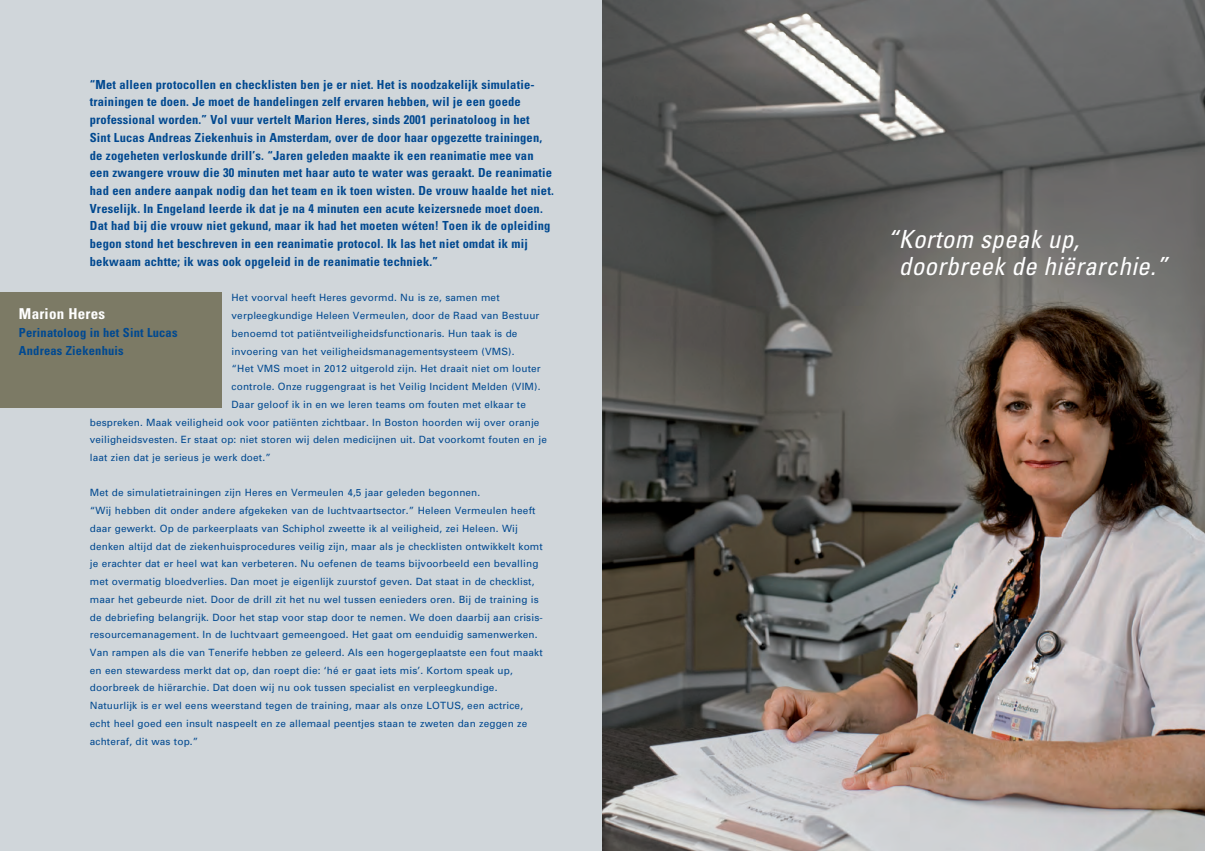
<style>
.page{position:relative;width:1205px;height:851px;background:#fff}
.page>*{position:absolute;margin:0;border:0;box-sizing:border-box;transform-origin:0 0}
.Normaal{font:italic condensed 25px "Univers";letter-spacing:.015em;color:#fff}
.Normaal-2{font:700 condensed 15px "Univers";letter-spacing:.015em;color:#fff}
.Normaal-3{font:700 condensed 12.5px/17.8px "Univers";letter-spacing:.015em;color:#014990}
.Normaal-4{font:10px/17.8px "Univers";letter-spacing:.015em;color:#014990}
</style>
<div class="page">
<div style="left:0;top:0;width:602px;height:850px;background:#d0d6da"></div>
<div style="left:0;top:292px;width:221px;height:115px;background:#7c7a65"></div>
<img style="left:602px;top:0;width:603px;height:850px">
<p class="Normaal-3" style="left:90px;top:75px;width:446px">“Met alleen protocollen en checklisten ben je er niet. Het is noodzakelijk simulatie-</p>
<p class="Normaal-3" style="left:90px;top:93px;width:432px">trainingen te doen. Je moet de handelingen zelf ervaren hebben, wil je een goede</p>
<p class="Normaal-3" style="left:90px;top:110px;width:441px">professional worden.” Vol vuur vertelt Marion Heres, sinds 2001 perinatoloog in het</p>
<p class="Normaal-3" style="left:90px;top:128px;width:465px">Sint Lucas Andreas Ziekenhuis in Amsterdam, over de door haar opgezette trainingen, de zogeheten verloskunde drill’s. “Jaren geleden maakte ik een reanimatie mee van een zwangere vrouw die 30 minuten met haar auto te water was geraakt. De reanimatie had een andere aanpak nodig dan het team en ik toen wisten. De vrouw haalde het niet.<br>Vreselijk. In Engeland leerde ik dat je na 4 minuten een acute keizersnede moet doen.</p>
<p class="Normaal-3" style="left:90px;top:217px;width:462px">Dat had bij die vrouw niet gekund, maar ik had het moeten wéten! Toen ik de opleiding begon stond het beschreven in een reanimatie protocol. Ik las het niet omdat ik mij bekwaam achtte; ik was ook opgeleid in de reanimatie techniek.”</p>
<p class="Normaal-4" style="left:232px;top:289px;width:269px">Het voorval heeft Heres gevormd. Nu is ze, samen met</p>
<p class="Normaal-4" style="left:232px;top:306px;width:309px">verpleegkundige Heleen Vermeulen, door de Raad van Bestuur benoemd tot patiëntveiligheidsfunctionaris. Hun taak is de invoering van het veiligheidsmanagementsysteem (VMS).</p>
<p class="Normaal-4" style="left:232px;top:359px;width:311px">“Het VMS moet in 2012 uitgerold zijn. Het draait niet om louter</p>
<p class="Normaal-4" style="left:232px;top:377px;width:310px">controle. Onze ruggengraat is het Veilig Incident Melden (VIM).</p>
<p class="Normaal-4" style="left:232px;top:395px;width:296px">Daar geloof ik in en we leren teams om fouten met elkaar te</p>
<p class="Normaal-4" style="left:90px;top:413px;width:451px">bespreken. Maak veiligheid ook voor patiënten zichtbaar. In Boston hoorden wij over oranje</p>
<p class="Normaal-4" style="left:90px;top:430px;width:458px">veiligheidsvesten. Er staat op: niet storen wij delen medicijnen uit. Dat voorkomt fouten en je laat zien dat je serieus je werk doet.”</p>
<p class="Normaal-4" style="left:90px;top:483px;width:392px">Met de simulatietrainingen zijn Heres en Vermeulen 4,5 jaar geleden begonnen.</p>
<p class="Normaal-4" style="left:90px;top:501px;width:447px">“Wij hebben dit onder andere afgekeken van de luchtvaartsector.” Heleen Vermeulen heeft</p>
<p class="Normaal-4" style="left:90px;top:519px;width:429px">daar gewerkt. Op de parkeerplaats van Schiphol zweette ik al veiligheid, zei Heleen. Wij</p>
<p class="Normaal-4" style="left:90px;top:537px;width:454px">denken altijd dat de ziekenhuisprocedures veilig zijn, maar als je checklisten ontwikkelt komt</p>
<p class="Normaal-4" style="left:90px;top:554px;width:450px">je erachter dat er heel wat kan verbeteren. Nu oefenen de teams bijvoorbeeld een bevalling</p>
<p class="Normaal-4" style="left:90px;top:572px;width:446px">met overmatig bloedverlies. Dan moet je eigenlijk zuurstof geven. Dat staat in de checklist,</p>
<p class="Normaal-4" style="left:90px;top:590px;width:454px">maar het gebeurde niet. Door de drill zit het nu wel tussen eenieders oren. Bij de training is de debriefing belangrijk. Door het stap voor stap door te nemen. We doen daarbij aan crisis&shy;resourcemanagement. In de luchtvaart gemeengoed. Het gaat om eenduidig samenwerken.</p>
<p class="Normaal-4" style="left:90px;top:643px;width:454px">Van rampen als die van Tenerife hebben ze geleerd. Als een hogergeplaatste een fout maakt</p>
<p class="Normaal-4" style="left:90px;top:661px;width:424px">en een stewardess merkt dat op, dan roept die: ‘hé er gaat iets mis’. Kortom speak up,</p>
<p class="Normaal-4" style="left:90px;top:678px;width:409px">doorbreek de hiërarchie. Dat doen wij nu ook tussen specialist en verpleegkundige.</p>
<p class="Normaal-4" style="left:90px;top:696px;width:435px">Natuurlijk is er wel eens weerstand tegen de training, maar als onze LOTUS, een actrice,</p>
<p class="Normaal-4" style="left:90px;top:714px;width:439px">echt heel goed een insult naspeelt en ze allemaal peentjes staan te zweten dan zeggen ze</p>
<p class="Normaal-4" style="left:90px;top:732px;width:110px">achteraf, dit was top.”</p>
<p class="Normaal-2" style="left:19px;top:304px;width:88px">Marion Heres</p>
<p class="Normaal-3" style="left:19px;top:323px;width:160px">Perinatoloog in het Sint Lucas<br>Andreas Ziekenhuis</p>
<p class="Normaal" style="left:887px;top:223px;width:193px">“Kortom speak up,</p>
<p class="Normaal" style="left:899px;top:250px;width:270px">doorbreek de hiërarchie.”</p>
</div>
